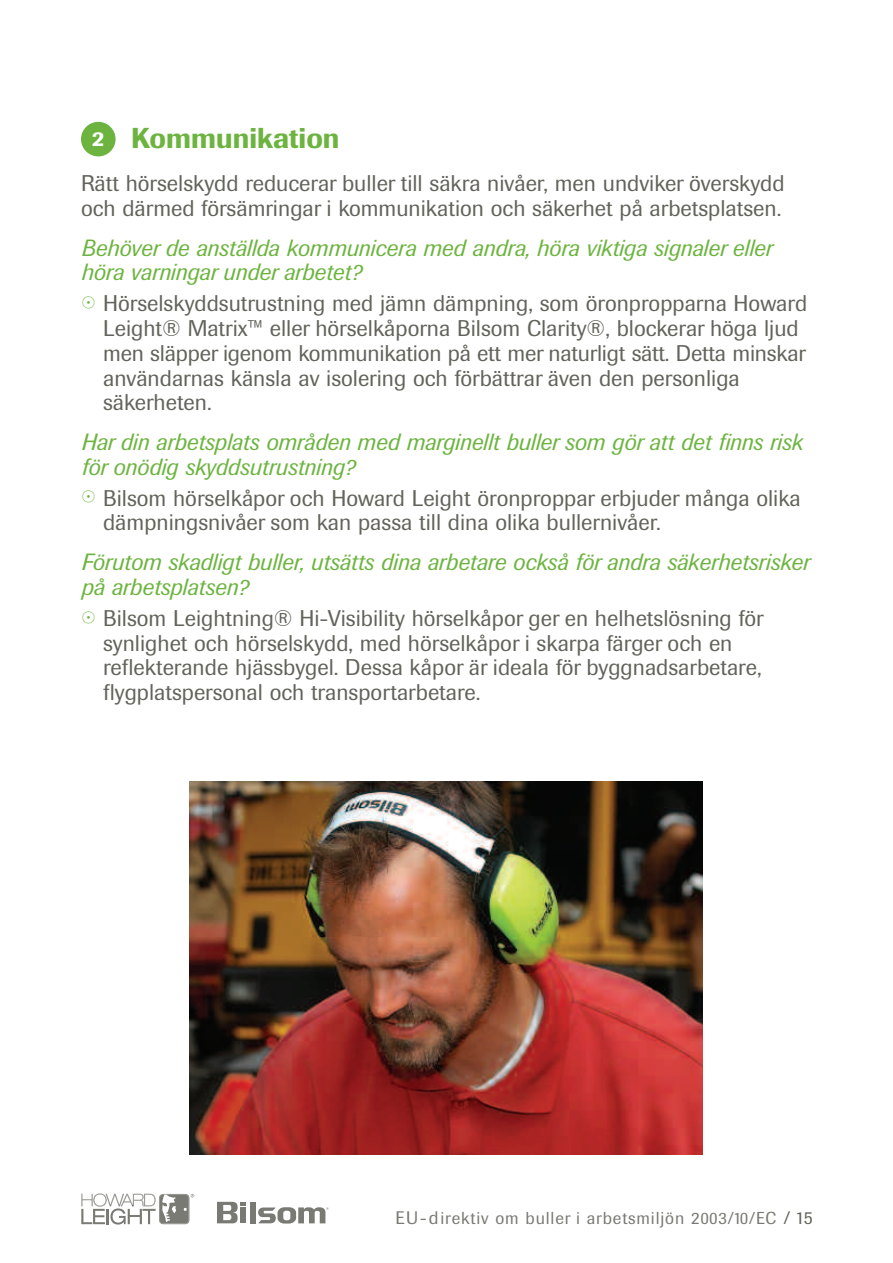
<style>
.page{position:relative;width:893px;height:1263px;background:#fff}
.page>*{position:absolute;margin:0;border:0;box-sizing:border-box;transform-origin:0 0}
.t1{font:500 28.5px "Imago BQ";color:#6cb43f}
.t2{font:italic 23.4px/24.9px "Imago BQ";color:#6cb43f}
.t3{font:22.5px/24.6px "Imago BQ";color:#63635c}
.t4{font:500 21px "Imago BQ";color:#fff}
.t5{font:17.1px "Imago BQ";letter-spacing:.05em;color:#797973}
.s1{font-size:18px}
.s2{font-size:18px;color:#63635c}
</style>
<div class="page">
<svg style="left:81px;top:1193px;width:113px;height:31px"></svg>
<svg style="left:217px;top:1202px;width:29px;height:21px"></svg>
<div style="left:241px;top:1207px;width:5px;height:16px;background:#7a7a74"></div>
<div style="left:250px;top:1202px;width:6px;height:21px;background:#7a7a74"></div>
<svg style="left:258px;top:1207px;width:71px;height:16px"></svg>
<img style="left:189px;top:782px;width:513px;height:373px">
<div style="left:81px;top:122px;width:35px;height:34px;background:#6cb43f;border-radius:50%"></div>
<p class="t1" style="left:131px;top:128px;width:210px">Kommunikation</p>
<p class="t3" style="left:81px;top:173px;width:705px">Rätt hörselskydd reducerar buller till säkra nivåer, men undviker överskydd och därmed försämringar i kommunikation och säkerhet på arbetsplatsen.</p>
<p class="t2" style="left:81px;top:237px;width:693px">Behöver de anställda kommunicera med andra, höra viktiga signaler eller höra varningar under arbetet?</p>
<p class="t3" style="left:103px;top:293px;width:706px">Hörselskyddsutrustning med jämn dämpning, som öronpropparna Howard Leight® Matrix™ eller hörselkåporna Bilsom Clarity®, blockerar höga ljud men släpper igenom kommunikation på ett mer naturligt sätt. Detta minskar användarnas känsla av isolering och förbättrar även den personliga säkerheten.</p>
<p class="t2" style="left:81px;top:432px;width:723px">Har din arbetsplats områden med marginellt buller som gör att det finns risk för onödig skyddsutrustning?</p>
<p class="t3" style="left:103px;top:488px;width:699px">Bilsom hörselkåpor och Howard Leight öronproppar erbjuder många olika dämpningsnivåer som kan passa till dina olika bullernivåer.</p>
<p class="t2" style="left:81px;top:552px;width:730px">Förutom skadligt buller, utsätts dina arbetare också för andra säkerhetsrisker på arbetsplatsen?</p>
<p class="t3" style="left:103px;top:608px;width:662px">Bilsom Leightning® Hi-Visibility hörselkåpor ger en helhetslösning för synlighet och hörselskydd, med hörselkåpor i skarpa färger och en reflekterande hjässbygel. Dessa kåpor är ideala för byggnadsarbetare, flygplatspersonal och transportarbetare.</p>
<p class="t4" style="left:92px;top:131px;width:14px">2</p>
<p class="t5" style="left:395px;top:1211px;width:419px"><span class="s1">EU-d</span>irektiv om buller i arbetsmiljön 2003/10/EC <span class="s2">/ 15</span></p>
</div>
